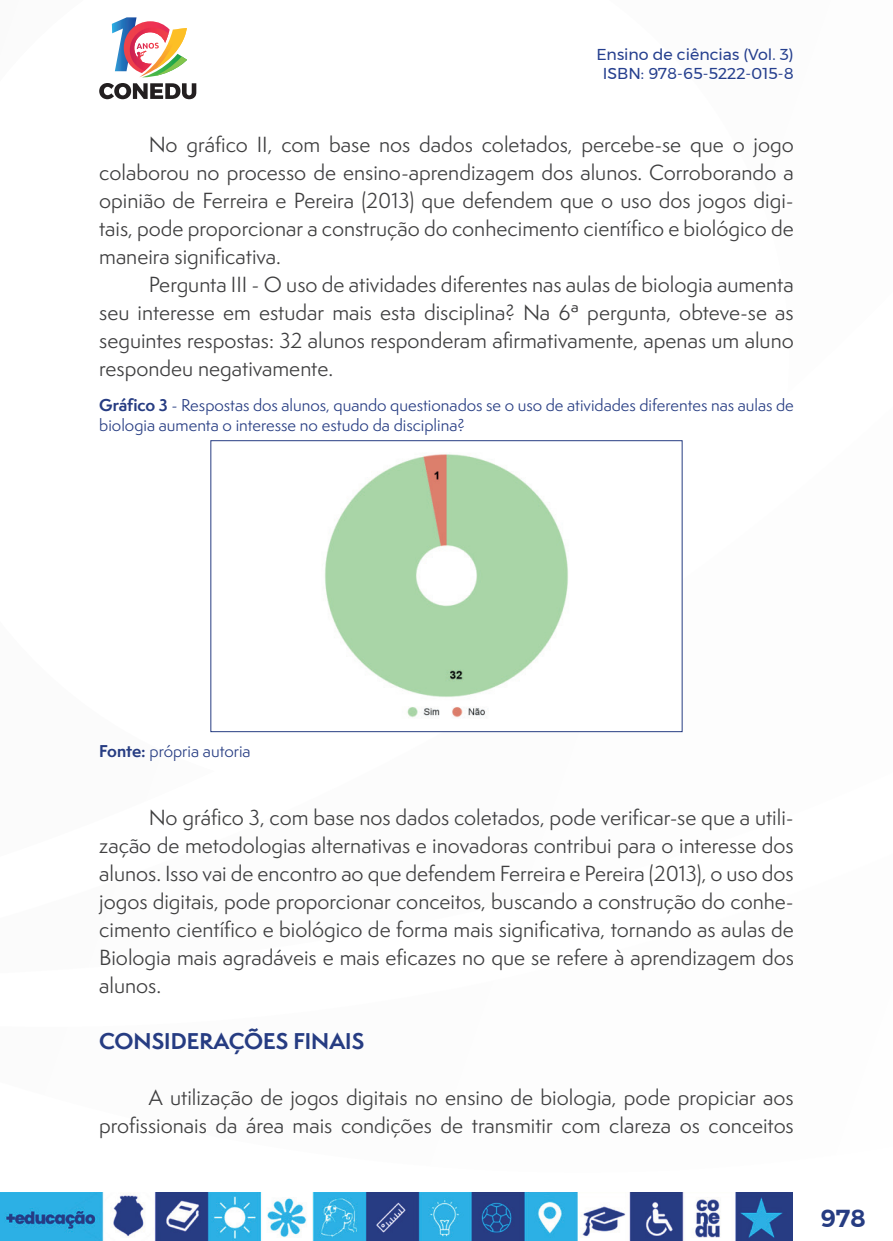
<style>
.page{position:relative;width:893px;height:1241px;background:#fff}
.page>*{position:absolute;margin:0;border:0;box-sizing:border-box;transform-origin:0 0}
.t1{font:600 24.5px "Montserrat";color:#263c82}
._8_SUBTÍTULO{font:700 21px "Semplicita Pro";color:#263c82}
._7_CORPO{font:20.12px/28px "Semplicita Pro";color:#3e3e3f;text-align:justify}
._9_LEGENDAS{font:15.75px/20.1px "Semplicita Pro";color:#263c82}
.t2{font:15.75px/18.9px "Montserrat";color:#253f8e;text-align:center}
._13_FONTES{font:15.75px "Semplicita Pro";color:#263c82}
.s1{font-weight:700}
</style>
<div class="page">
<svg style="left:112px;top:17px;width:75px;height:60px"></svg>
<svg style="left:99px;top:83px;width:97px;height:16px"></svg>
<img style="left:0;top:1192px;width:793px;height:48px">
<img style="left:325px;top:454px;width:243px;height:264px">
<div style="left:210px;top:440px;width:473px;height:292px;border:1px solid #263c82"></div>
<p class="t2" style="left:596px;top:45px;width:199px">Ensino de ciências (Vol. 3)<br>ISBN: 978-65-5222-015-8</p>
<p class="_7_CORPO" style="left:99px;top:130px;width:696px;text-indent:50px">No gráfico II, com base nos dados coletados, percebe-se que o jogo colaborou no processo de ensino-aprendizagem dos alunos. Corroborando a opinião de Ferreira e Pereira (2013) que defendem que o uso dos jogos digi&shy;tais, pode proporcionar a construção do conhecimento científico e biológico de maneira significativa.</p>
<p class="_7_CORPO" style="left:99px;top:270px;width:696px;text-indent:50px">Pergunta III - O uso de atividades diferentes nas aulas de biologia aumenta seu interesse em estudar mais esta disciplina? Na 6ª pergunta, obteve-se as seguintes respostas: 32 alunos responderam afirmativamente, apenas um aluno respondeu negativamente.</p>
<p class="_9_LEGENDAS" style="left:99px;top:395px;width:696px"><span class="s1">Gráfico 3</span> - Respostas dos alunos, quando questionados se o uso de atividades diferentes nas aulas de biologia aumenta o interesse no estudo da disciplina?</p>
<p class="_13_FONTES" style="left:99px;top:740px;width:153px"><span class="s1">Fonte:</span> própria autoria</p>
<p class="_7_CORPO" style="left:99px;top:802px;width:696px;text-indent:50px">No gráfico 3, com base nos dados coletados, pode verificar-se que a utili&shy;zação de metodologias alternativas e inovadoras contribui para o interesse dos alunos. Isso vai de encontro ao que defendem Ferreira e Pereira (2013), o uso dos jogos digitais, pode proporc ionar conceitos, buscando a construção do conhe&shy;cimento científico e biológico de forma mais significativa, tornando as aulas de Biologia mais agradáveis e mais eficazes no que se refere à aprendizagem dos alunos.</p>
<p class="_8_SUBTÍTULO" style="left:99px;top:1024px;width:267px">CONSIDERAÇÕES FINAIS</p>
<p class="_7_CORPO" style="left:99px;top:1082px;width:696px;text-align:right">A utilização de jogos digitais no ensino de biologia, pode propiciar aos profissionais da área mais condições de transmitir com clareza os conceitos</p>
<p class="t1" style="left:821px;top:1198px;width:47px">978</p>
</div>
